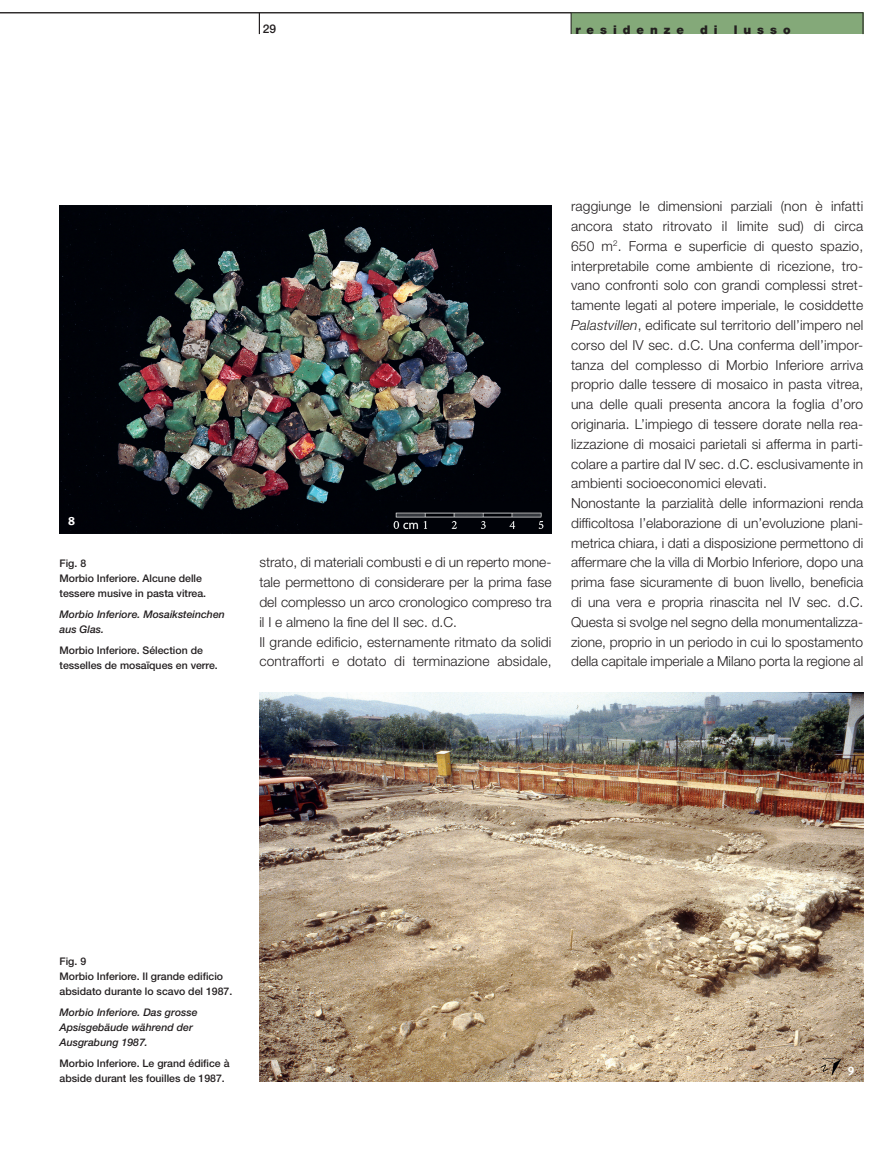
<style>
.page{position:relative;width:893px;height:1149px;background:#fff}
.page>*{position:absolute;margin:0;border:0;box-sizing:border-box;transform-origin:0 0}
.TEXTE-It-9_2{font:300 13.8px/19.8px "Helvetica Neue LT Std";letter-spacing:.01em;color:#231f20;text-align:justify}
.t1{font:900 12px "Helvetica Neue LT Std";letter-spacing:.5em;color:#231f20}
.t2{font:500 12px "Helvetica Neue LT Std";color:#231f20}
.No_PHOTO{font:700 12px "Meta Plus";color:#fff}
.LEGENDE-It{font:500 10.5px/15px "Helvetica Neue LT Std";color:#231f20}
.LEGENDES-fr{font:500 10.5px/15px "Helvetica Neue LT Std";color:#231f20}
.LEGENDE-de{font:italic 500 10.5px/15px "Helvetica Neue LT Std";color:#231f20}
.s1{font-style:italic}
</style>
<div class="page">
<div style="left:571px;top:13px;width:292px;height:21px;background:#84a979"></div>
<hr style="left:0;top:13px;width:863px;height:1px;background:#231f20">
<svg style="left:259px;top:14px;width:1px;height:20px"></svg>
<svg style="left:571px;top:13px;width:1px;height:21px"></svg>
<svg style="left:863px;top:13px;width:1px;height:21px"></svg>
<img style="left:259px;top:692px;width:604px;height:389px">
<img style="left:60px;top:205px;width:491px;height:328px">
<p class="t2" style="left:263px;top:22px;width:15px">29</p>
<p class="t1" style="left:575px;top:23px;width:110px">residenze</p>
<p class="t1" style="left:700px;top:23px;width:19px">d i</p>
<p class="t1" style="left:734px;top:23px;width:58px">lusso</p>
<p class="No_PHOTO" style="left:68px;top:514px;width:9px">8</p>
<p class="LEGENDE-It" style="left:60px;top:555px;width:28px">Fig. 8</p>
<p class="LEGENDE-It" style="left:60px;top:570px;width:144px">Morbio Inferiore. Alcune delle</p>
<p class="LEGENDE-It" style="left:60px;top:585px;width:148px">tessere musive in pasta vitrea.</p>
<p class="LEGENDE-de" style="left:60px;top:606px;width:167px">Morbio Inferiore. Mosaiksteinchen aus Glas.</p>
<p class="LEGENDES-fr" style="left:60px;top:642px;width:145px">Morbio Inferiore. Sélection de</p>
<p class="LEGENDES-fr" style="left:60px;top:657px;width:160px">tesselles de mosaïques en verre.</p>
<p class="TEXTE-It-9_2" style="left:259px;top:552px;width:294px">strato, di materiali combusti e di un reperto mone&shy;tale permettono di considerare per la prima fase del complesso un arco cronologico compreso tra il I e almeno la fine del II sec. d.C.</p>
<p class="TEXTE-It-9_2" style="left:259px;top:631px;width:294px">Il grande edificio, esternamente ritmato da solidi contrafforti e dotato di terminazione absidale,</p>
<p class="TEXTE-It-9_2" style="left:571px;top:196px;width:294px">raggiunge le dimensioni parziali (non è infatti ancora stato ritrovato il limite sud) di circa 650 m<sup>2</sup>. Forma e superficie di questo spazio, interpretabile come ambiente di ricezione, tro&shy;vano confronti solo con grandi complessi stret&shy;tamente legati al potere imperiale, le cosiddette <span class="s1">Palastvillen</span>, edificate sul territorio dell’impero nel corso del IV sec. d.C. Una conferma dell’impor&shy;tanza del complesso di Morbio Inferiore arriva proprio dalle tessere di mosaico in pasta vitrea, una delle quali presenta ancora la foglia d’oro originaria. L’impiego di tessere dorate nella rea&shy;lizzazione di mosaici parietali si afferma in parti&shy;colare a partire dal IV sec. d.C. esclusivamente in ambienti socioeconomici elevati.</p>
<p class="TEXTE-It-9_2" style="left:571px;top:493px;width:294px">Nonostante la parzialità delle informazioni renda difficoltosa l’elaborazione di un’evoluzione plani&shy;metrica chiara, i dati a disposizione permettono di affermare che la villa di Morbio Inferiore, dopo una prima fase sicuramente di buon livello, beneficia di una vera e propria rinascita nel IV sec. d.C.<br>Questa si svolge nel segno della monumentalizza&shy;zione, proprio in un periodo in cui lo spostamento della capitale imperiale a Milano porta la regione al</p>
<p class="LEGENDE-It" style="left:60px;top:953px;width:28px">Fig. 9</p>
<p class="LEGENDE-It" style="left:60px;top:968px;width:174px">Morbio Inferiore. Il grande edificio absidato durante lo scavo del 1987.</p>
<p class="LEGENDE-de" style="left:60px;top:1004px;width:140px">Morbio Inferiore. Das grosse<br>Apsisgebäude während der<br>Ausgrabung 1987.</p>
<p class="LEGENDES-fr" style="left:60px;top:1055px;width:172px">Morbio Inferiore. Le grand édifice à abside durant les fouilles de 1987.</p>
<p class="No_PHOTO" style="left:848px;top:1061px;width:8px">9</p>
</div>
